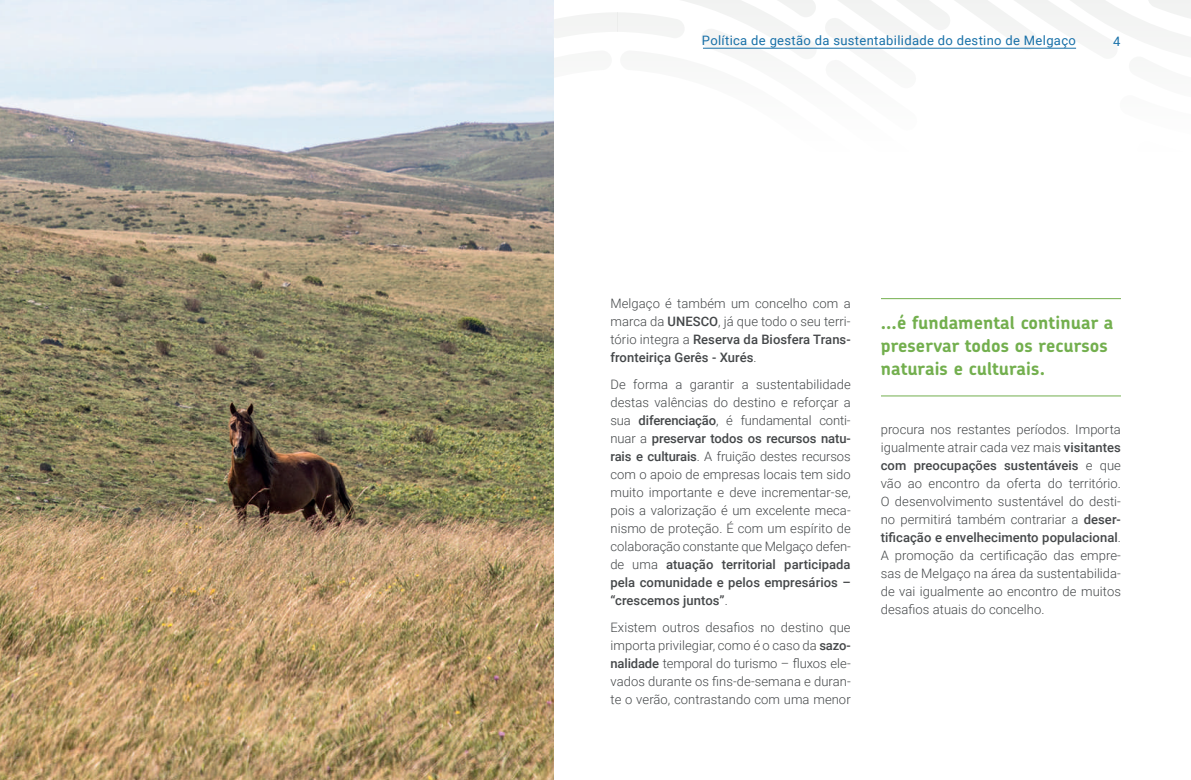
<style>
.page{position:relative;width:1191px;height:780px;background:#fff}
.page>*{position:absolute;margin:0;border:0;box-sizing:border-box;transform-origin:0 0}
.t1{font:700 18px/23px "Chevin Pro";letter-spacing:.005em;color:#73af4e}
.t2{font:300 13px/18px "Roboto";letter-spacing:.005em;color:#444749;text-align:justify}
.t3{font:13px "Roboto";letter-spacing:.025em;color:#1770a8}
.s1{font-weight:500}
</style>
<div class="page">
<hr style="left:881px;top:395px;width:240px;height:1px;background:#73af4e">
<hr style="left:881px;top:298px;width:240px;height:1px;background:#73af4e">
<svg style="left:553px;top:0;width:64px;height:152px"></svg>
<svg style="left:617px;top:0;width:574px;height:49px"></svg>
<hr style="left:703px;top:48px;width:373px;height:1px;background:#1770a8">
<img style="left:0;top:0;width:553px;height:780px">
<p class="t3" style="left:702px;top:31px;width:375px">Política de gestão da sustentabilidade do destino de Melgaço</p>
<p class="t3" style="left:1113px;top:32px;width:9px">4</p>
<p class="t2" style="left:610px;top:294px;width:242px">Melgaço é também um concelho com a marca da <span class="s1">UNESCO</span>, já que todo o seu terri&shy;tório integra a <span class="s1">Reserva da Biosfera Trans&shy;fronteiriça Gerês - Xurés</span>.</p>
<p class="t2" style="left:610px;top:375px;width:242px">De forma a garantir a sustentabilidade destas valências do destino e reforçar a sua <span class="s1">diferenciação</span>, é fundamental conti&shy;nuar a <span class="s1">preservar todos os recursos natu&shy;rais e culturais</span>. A fruição destes recursos com o apoio de empresas locais tem sido muito importante e deve incrementar-se, pois a valorização é um excelente meca&shy;nismo de proteção. É com um espírito de colaboração constante que Melgaço defen&shy;de uma <span class="s1">atuação territorial participada pela comunidade e pelos empresários – “crescemos juntos”</span>.</p>
<p class="t2" style="left:610px;top:618px;width:242px">Existem outros desafios no destino que importa privilegiar, como é o caso da <span class="s1">sazo&shy;nalidade</span> temporal do turismo – fluxos ele&shy;vados durante os fins-de-semana e duran&shy;te o verão, contrastando com uma menor</p>
<h1 class="t1" style="left:880px;top:311px;width:234px">...é fundamental continuar a preservar todos os recursos naturais e culturais.</h1>
<p class="t2" style="left:880px;top:419px;width:242px">procura nos restantes períodos. Importa igualmente atrair cada vez mais <span class="s1">visitantes com preocupações sustentáveis</span> e que vão ao encontro da oferta do território.<br>O desenvolvimento sustentável do desti&shy;no permitirá também contrariar a <span class="s1">deser&shy;tificação e envelhecimento populacional</span>.<br>A promoção da certificação das empre&shy;sas de Melgaço na área da sustentabilida&shy;de vai igualmente ao encontro de muitos desafios atuais do concelho.</p>
</div>
